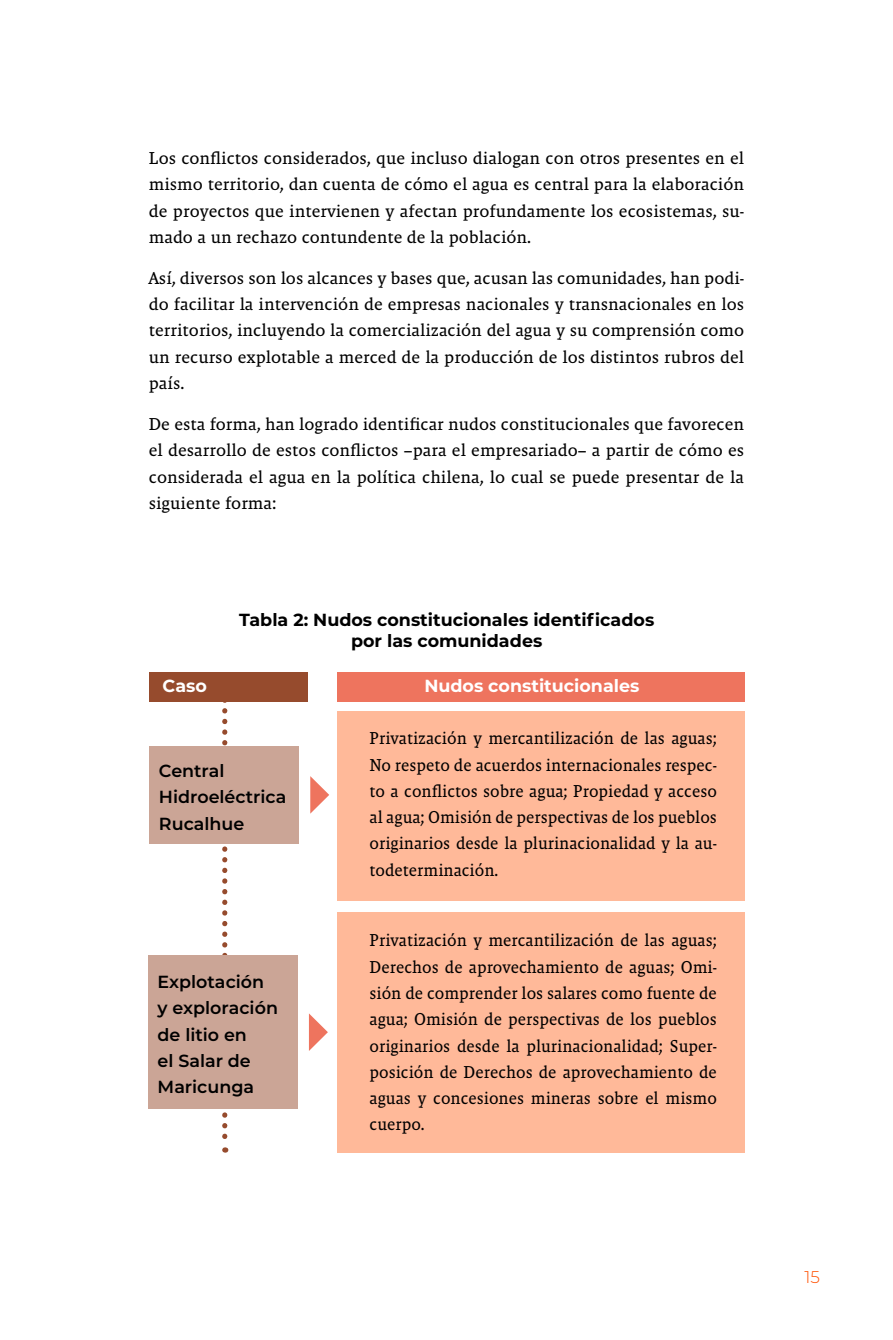
<style>
.page{position:relative;width:893px;height:1340px;background:#fff}
.page>*{position:absolute;margin:0;border:0;box-sizing:border-box;transform-origin:0 0}
.t1{font:17.5px/26.2px "Malaga OT";color:#000;text-align:justify}
.t2{font:17.5px/26.2px "Malaga OT";color:#000;text-align:justify;scale:.95 1}
.t3{font:600 17.5px/26.2px "Montserrat";color:#000}
.t4{font:700 17.5px/21px "Montserrat";color:#000;text-align:center}
.t5{font:700 17.5px "Montserrat";color:#fff}
.t6{font:300 16.97px "Montserrat";color:#ff5000}
</style>
<div class="page">
<svg style="left:222px;top:701px;width:5px;height:451px"></svg>
<div style="left:337px;top:672px;width:408px;height:29px;background:#ee745e"></div>
<div style="left:149px;top:672px;width:158px;height:29px;background:#964b2d"></div>
<div style="left:149px;top:746px;width:150px;height:97px;background:#cba596"></div>
<div style="left:337px;top:711px;width:407px;height:189px;background:#ffb999"></div>
<div style="left:337px;top:911px;width:407px;height:241px;background:#ffb999"></div>
<div style="left:148px;top:955px;width:149px;height:153px;background:#cba596"></div>
<svg style="left:310px;top:776px;width:19px;height:37px"></svg>
<svg style="left:309px;top:1013px;width:19px;height:37px"></svg>
<p class="t1" style="left:149px;top:145px;width:597px">Los conflictos considerados, que incluso dialogan con otros presentes en el mismo territorio, dan cuenta de cómo el agua es central para la elaboración de proyectos que intervienen y afectan profundamente los ecosistemas, su&shy;mado a un rechazo contundente de la población.</p>
<p class="t1" style="left:149px;top:265px;width:597px">Así, diversos son los alcances y bases que, acusan las comunidades, han podi&shy;do facilitar la intervención de empresas nacionales y transnacionales en los territorios, incluyendo la comercialización del agua y su comprensión como un recurso explotable a merced de la producción de los distintos rubros del país.</p>
<p class="t1" style="left:149px;top:411px;width:597px">De esta forma, han logrado identificar nudos constitucionales que favorecen el desarrollo de estos conflictos –para el empresariado– a partir de cómo es considerada el agua en la política chilena, lo cual se puede presentar de la siguiente forma:</p>
<p class="t4" style="left:239px;top:608px;width:417px">Tabla 2: Nudos constitucionales identificados por las comunidades</p>
<p class="t5" style="left:163px;top:673px;width:46px">Caso</p>
<p class="t5" style="left:424px;top:673px;width:217px">Nudos constitucionales</p>
<p class="t3" style="left:159px;top:757px;width:129px">Central<br>Hidroeléctrica<br>Rucalhue</p>
<p class="t3" style="left:158px;top:968px;width:122px">Explotación y exploración de litio en<br>el Salar de<br>Maricunga</p>
<p class="t2" style="left:370px;top:725px;width:367px">Privatización y mercantilización de las aguas; No respeto de acuerdos internacionales respec&shy;to a conflictos sobre agua; Propiedad y acceso al agua; Omisión de perspectivas de los pueblos originarios desde la plurinacionalidad y la au&shy;todeterminación.</p>
<p class="t2" style="left:370px;top:927px;width:367px">Privatización y mercantilización de las aguas; Derechos de aprovechamiento de aguas; Omi&shy;sión de comprender los salares como fuente de agua; Omisión de perspectivas de los pueblos originarios desde la plurinacionalidad; Super&shy;posición de Derechos de aprovechamiento de aguas y concesiones mineras sobre el mismo cuerpo.</p>
<p class="t6" style="left:804px;top:1265px;width:17px">15</p>
</div>
